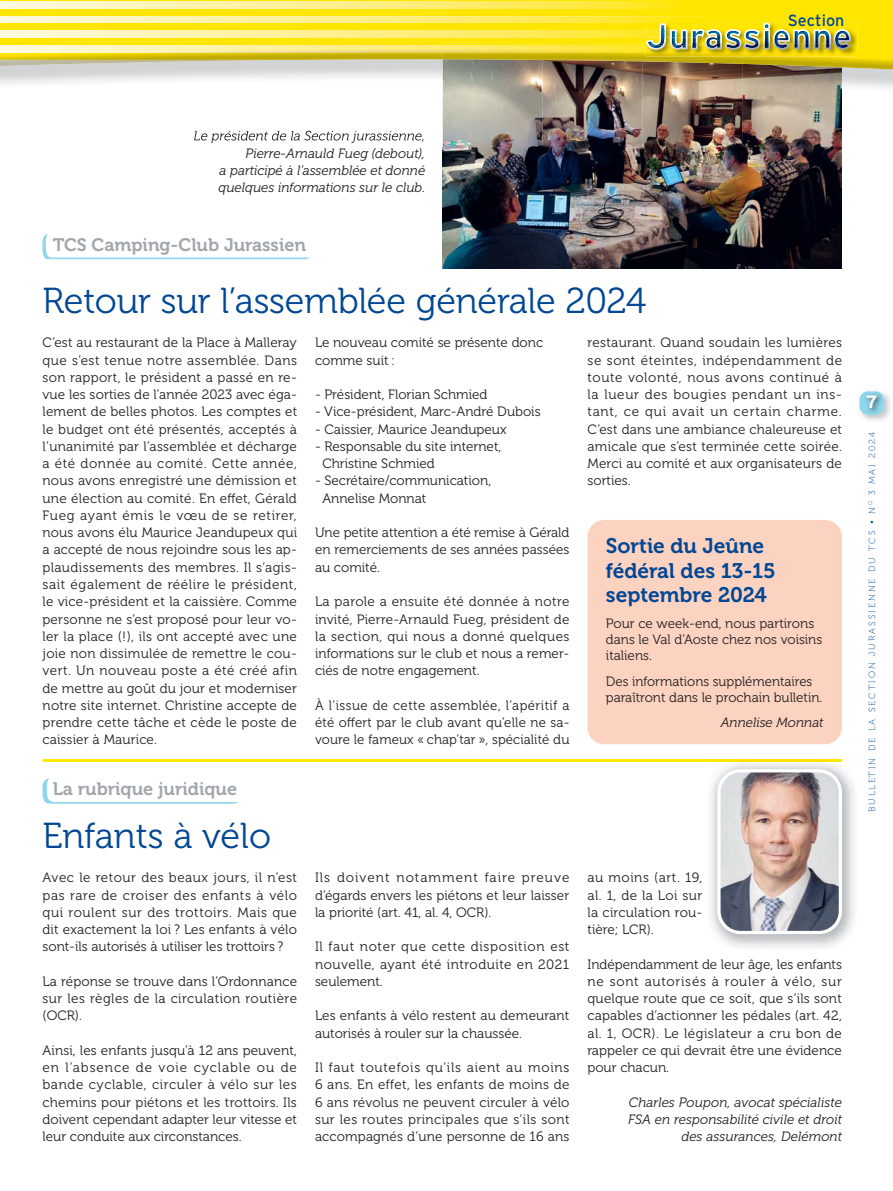
<style>
.page{position:relative;width:893px;height:1191px;background:#fff}
.page>*{position:absolute;margin:0;border:0;box-sizing:border-box;transform-origin:0 0}
.t1{font:36px "Museo 300";letter-spacing:-.005em;color:#024794}
.t2{font:21px/24.6px "Museo 700";color:#024794}
.t3{font:18px "Museo 700";color:#a0a6ab}
.t4{font:700 18px "Interstate";color:#fff}
.t5{font:16.2px "Interstate";color:#024794}
.t6{font:13.5px/17.2px "Museo 300";color:#231f20;text-align:justify}
.t7{font:italic 13.5px/17.2px "Museo 300";color:#231f20;text-align:right}
.t8{font:9px "Museo 100";letter-spacing:.225em;color:#024794}
</style>
<div class="page">
<hr style="left:43px;top:759px;width:799px;height:3px;background:#ffe700;border-radius:2px">
<svg style="left:43px;top:778px;width:195px;height:25px"></svg>
<img style="left:719px;top:772px;width:121px;height:160px">
<div style="left:717px;top:769px;width:125px;height:165px;border:3px solid #fff;border-radius:21px"></div>
<svg style="left:43px;top:234px;width:266px;height:25px"></svg>
<div style="left:587px;top:520px;width:255px;height:224px;background:#fcd2c1;border-radius:17px"></div>
<img style="left:443px;top:147px;width:399px;height:121px">
<img style="left:860px;top:391px;width:30px;height:30px">
<div style="left:859px;top:391px;width:25px;height:24px;background:#8fd7ec;border-radius:9px"></div>
<img style="left:864px;top:392px;width:18px;height:22px">
<img style="left:0;top:60px;width:742px;height:87px">
<img style="left:742px;top:70px;width:100px;height:77px">
<img style="left:262px;top:131px;width:163px;height:12px">
<img style="left:194px;top:131px;width:68px;height:12px">
<img style="left:0;top:0;width:599px;height:60px">
<img style="left:599px;top:0;width:294px;height:70px">
<img style="left:443px;top:43px;width:299px;height:21px">
<img style="left:742px;top:56px;width:100px;height:11px">
<img style="left:0;top:2px;width:706px;height:6px">
<img style="left:0;top:8px;width:706px;height:1px">
<img style="left:0;top:16px;width:706px;height:8px">
<img style="left:0;top:31px;width:646px;height:7px">
<img style="left:0;top:46px;width:646px;height:6px">
<img style="left:0;top:45px;width:443px;height:1px">
<img style="left:443px;top:45px;width:203px;height:1px">
<img style="left:0;top:60px;width:292px;height:6px">
<img style="left:542px;top:60px;width:164px;height:3px">
<img style="left:646px;top:22px;width:211px;height:34px">
<img style="left:646px;top:43px;width:196px;height:13px">
<img style="left:646px;top:22px;width:60px;height:1px">
<img style="left:646px;top:45px;width:60px;height:7px">
<img style="left:722px;top:35px;width:112px;height:8px">
<img style="left:814px;top:29px;width:15px;height:3px">
<img style="left:793px;top:29px;width:16px;height:3px">
<img style="left:648px;top:49px;width:16px;height:1px">
<img style="left:705px;top:32px;width:17px;height:18px">
<img style="left:719px;top:32px;width:2px;height:17px">
<img style="left:814px;top:32px;width:17px;height:17px">
<img style="left:814px;top:32px;width:16px;height:16px">
<svg style="left:814px;top:30px;width:14px;height:3px"></svg>
<img style="left:793px;top:32px;width:17px;height:17px">
<img style="left:794px;top:32px;width:15px;height:16px">
<svg style="left:794px;top:30px;width:13px;height:3px"></svg>
<img style="left:848px;top:32px;width:3px;height:18px">
<img style="left:848px;top:32px;width:2px;height:17px">
<img style="left:773px;top:32px;width:17px;height:18px">
<img style="left:788px;top:32px;width:1px;height:17px">
<img style="left:743px;top:32px;width:17px;height:18px">
<img style="left:744px;top:32px;width:2px;height:17px">
<img style="left:727px;top:29px;width:14px;height:3px">
<svg style="left:727px;top:30px;width:13px;height:2px"></svg>
<img style="left:725px;top:32px;width:16px;height:18px">
<img style="left:726px;top:43px;width:14px;height:6px">
<img style="left:671px;top:49px;width:16px;height:1px">
<svg style="left:834px;top:29px;width:14px;height:21px"></svg>
<svg style="left:746px;top:23px;width:42px;height:26px"></svg>
<img style="left:647px;top:24px;width:72px;height:25px">
<p class="t5" style="left:788px;top:13px;width:58px">Section</p>
<p class="t7" style="left:218px;top:146px;width:208px;text-align:justify;text-indent:27px">Pierre-Arnauld Fueg (debout), a participé à l’assemblée et donné quelques informations sur le club.</p>
<h3 class="t3" style="left:53px;top:238px;width:255px">TCS Camping-Club Jurassien</h3>
<h1 class="t1" style="left:43px;top:287px;width:605px">Retour sur l’assemblée générale 2024</h1>
<p class="t6" style="left:43px;top:335px;width:256px">C’est au restaurant de la Place à Malleray que s’est tenue notre assemblée. Dans son rapport, le président a passé en re&shy;vue les sorties de l’année 2023 avec éga&shy;lement de belles photos. Les comptes et le budget ont été présentés, acceptés à l’unanimité par l’assemblée et décharge a été donnée au comité. Cette année, nous avons enregistré une démission et une élection au comité. En effet, Gérald Fueg ayant émis le vœu de se retirer, nous avons élu Maurice Jeandupeux qui a accepté de nous rejoindre sous les ap&shy;plaudissements des membres. Il s’agis&shy;sait également de réélire le président, le vice-président et la caissière. Comme personne ne s’est proposé pour leur vo&shy;ler la place (!), ils ont accepté avec une joie non dissimulée de remettre le cou&shy;vert. Un nouveau poste a été créé afin de mettre au goût du jour et moderniser notre site internet. Christine accepte de prendre cette tâche et cède le poste de caissier à Maurice.</p>
<p class="t6" style="left:315px;top:335px;width:230px">Le nouveau comité se présente donc comme suit :</p>
<p class="t6" style="left:315px;top:387px;width:174px">- Président, Florian Schmied</p>
<p class="t6" style="left:315px;top:404px;width:227px">- Vice-président, Marc-André Dubois</p>
<p class="t6" style="left:315px;top:422px;width:193px">- Caissier, Maurice Jeandupeux</p>
<p class="t6" style="left:322px;top:439px;width:181px;text-indent:-7px">- Responsable du site internet,<br>Christine Schmied</p>
<p class="t6" style="left:322px;top:473px;width:170px;text-indent:-7px">- Secrétaire/communication,<br>Annelise Monnat</p>
<p class="t6" style="left:315px;top:525px;width:256px">Une petite attention a été remise à Gérald en remerciements de ses années passées au comité.</p>
<p class="t6" style="left:315px;top:594px;width:256px">La parole a ensuite été donnée à notre invité, Pierre-Arnauld Fueg, président de la section, qui nous a donné quelques informations sur le club et nous a remer&shy;ciés de notre engagement.</p>
<p class="t6" style="left:315px;top:698px;width:256px">À l’issue de cette assemblée, l’apéritif a été offert par le club avant qu’elle ne sa&shy;voure le fameux « chap’tar », spécialité du</p>
<h3 class="t3" style="left:53px;top:782px;width:186px">La rubrique juridique</h3>
<h1 class="t1" style="left:43px;top:821px;width:230px">Enfants à vélo</h1>
<p class="t6" style="left:43px;top:870px;width:256px">Avec le retour des beaux jours, il n’est pas rare de croiser des enfants à vélo qui roulent sur des trottoirs. Mais que dit exactement la loi ? Les enfants à vélo sont-ils autorisés à utiliser les trottoirs ?</p>
<p class="t6" style="left:43px;top:974px;width:256px">La réponse se trouve dans l’Ordonnance sur les règles de la circulation routière (OCR).</p>
<p class="t6" style="left:43px;top:1043px;width:256px">Ainsi, les enfants jusqu’à 12 ans peuvent, en l’absence de voie cyclable ou de bande cyclable, circuler à vélo sur les chemins pour piétons et les trottoirs. Ils doivent cependant adapter leur vitesse et leur conduite aux circonstances.</p>
<p class="t6" style="left:315px;top:870px;width:256px">Ils doivent notamment faire preuve d’égards envers les piétons et leur laisser la priorité (art. 41, al. 4, OCR).</p>
<p class="t6" style="left:315px;top:939px;width:256px">Il faut noter que cette disposition est nouvelle, ayant été introduite en 2021 seulement.</p>
<p class="t6" style="left:315px;top:1008px;width:256px">Les enfants à vélo restent au demeurant autorisés à rouler sur la chaussée.</p>
<p class="t6" style="left:315px;top:1060px;width:256px">Il faut toutefois qu’ils aient au moins 6 ans. En effet, les enfants de moins de 6 ans révolus ne peuvent circuler à vélo sur les routes principales que s’ils sont accompagnés d’une personne de 16 ans</p>
<p class="t6" style="left:587px;top:335px;width:256px">restaurant. Quand soudain les lumières se sont éteintes, indépendamment de toute volonté, nous avons continué à la lueur des bougies pendant un ins&shy;tant, ce qui avait un certain charme.<br>C’est dans une ambiance chaleureuse et amicale que s’est terminée cette soirée.<br>Merci au comité et aux organisateurs de sorties.</p>
<h2 class="t2" style="left:606px;top:535px;width:171px">Sortie du Jeûne fédéral des 13-15 septembre 2024</h2>
<p class="t6" style="left:606px;top:616px;width:218px;line-height:16.4px;text-align:left">Pour ce week-end, nous partirons dans le Val d’Aoste chez nos voisins italiens.</p>
<p class="t6" style="left:606px;top:674px;width:218px;line-height:16.4px">Des informations supplémentaires paraîtront dans le prochain bulletin.</p>
<p class="t7" style="left:721px;top:715px;width:104px">Annelise Monnat</p>
<p class="t6" style="left:587px;top:870px;width:116px">au moins (art. 19, al. 1, de la Loi sur la circulation rou&shy;tière; LCR).</p>
<p class="t6" style="left:587px;top:956px;width:256px">Indépendamment de leur âge, les enfants ne sont autorisés à rouler à vélo, sur quelque route que ce soit, que s’ils sont capables d’actionner les pédales (art. 42, al. 1, OCR). Le législateur a cru bon de rappeler ce qui devrait être une évidence pour chacun.</p>
<p class="t7" style="left:628px;top:1094px;width:215px">Charles Poupon, avocat spécialiste<br>FSA en responsabilité civile et droit des assurances, Delémont</p>
<h3 class="t4" style="left:866px;top:394px;width:13px">7</h3>
<p class="t8" style="left:867px;top:812px;width:382px;rotate:-90deg">BULLETIN DE LA SECTION JURASSIENNE DU TCS • N <sup>O</sup> 3 MAI 2024</p>
</div>
